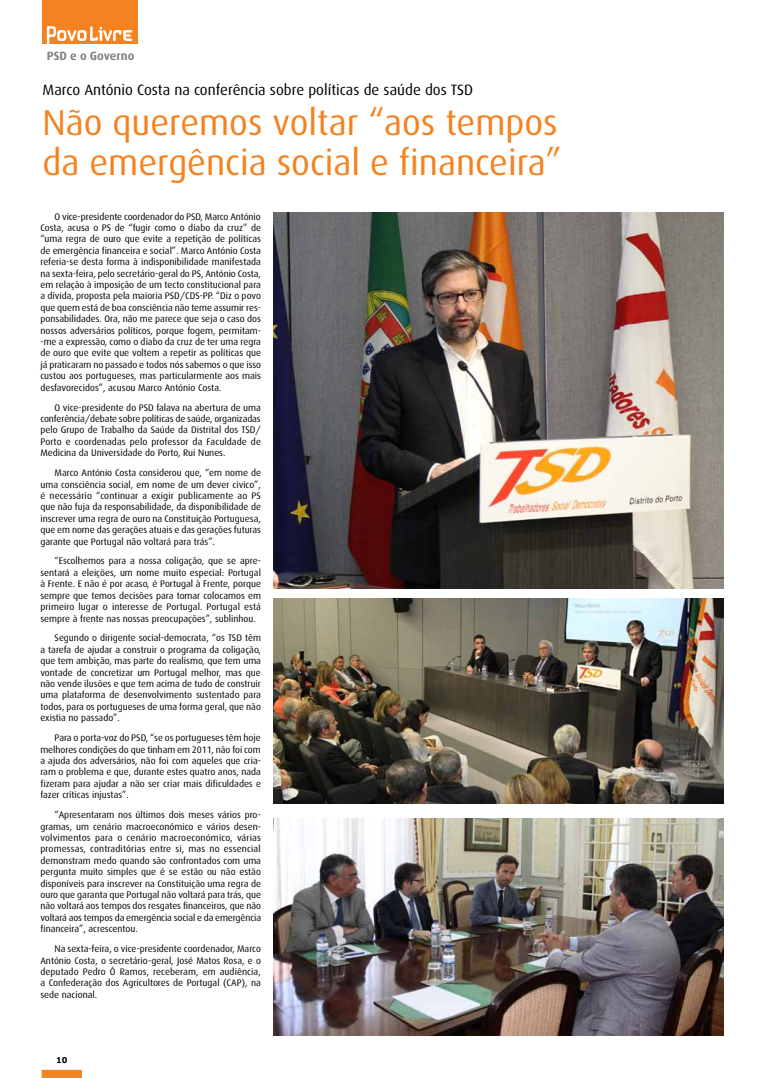
<style>
.page{position:relative;width:766px;height:1078px;background:#fff}
.page>*{position:absolute;margin:0;border:0;box-sizing:border-box;transform-origin:0 0}
.t1{font:36px/40px "Dax";color:#f58220}
.t2{font:15px "Dax";color:#000}
.t3{font:700 12px "Dax";color:#808285}
.t4{font:9.5px/11.4px "Dax";color:#000;text-align:justify}
.t5{font:700 8px "Verdana";color:#000}
</style>
<div class="page">
<div style="left:42px;top:1069px;width:40px;height:8px;background:#f58220;border:1px solid #f58220"></div>
<div style="left:43px;top:0;width:95px;height:44px;background:#f58220"></div>
<svg style="left:47px;top:26px;width:85px;height:18px"></svg>
<img style="left:273px;top:212px;width:450px;height:376px">
<img style="left:273px;top:598px;width:450px;height:205px">
<img style="left:273px;top:818px;width:450px;height:217px">
<p class="t3" style="left:47px;top:49px;width:89px">PSD e o Governo</p>
<h2 class="t2" style="left:43px;top:81px;width:432px">Marco António Costa na conferência sobre políticas de saúde dos TSD</h2>
<h1 class="t1" style="left:43px;top:102px;width:520px">Não queremos voltar “aos tempos da emergência social e financeira”</h1>
<p class="t4" style="left:40px;top:210px;width:222px;text-indent:14px">O vice-presidente coordenador do PSD, Marco António Costa, acusa o PS de “fugir como o diabo da cruz” de “uma regra de ouro que evite a repetição de políticas de emergência financeira e social”. Marco António Costa referia-se desta forma à indisponibilidade manifestada na sexta-feira, pelo secretário-geral do PS, António Costa, em relação à imposição de um tecto constitucional para a dívida, proposta pela maioria PSD/CDS-PP. “Diz o povo que quem está de boa consciência não teme assumir res&shy;ponsabilidades. Ora, não me parece que seja o caso dos nossos adversários políticos, porque fogem, permitam--me a expressão, como o diabo da cruz de ter uma regra de ouro que evite que voltem a repetir as políticas que já praticaram no passado e todos nós sabemos o que isso custou aos portugueses, mas particularmente aos mais desfavorecidos”, acusou Marco António Costa.</p>
<p class="t4" style="left:40px;top:401px;width:222px;text-indent:14px">O vice-presidente do PSD falava na abertura de uma conferência/debate sobre políticas de saúde, organizadas pelo Grupo de Trabalho da Saúde da Distrital dos TSD/ Porto e coordenadas pelo professor da Faculdade de Medicina da Universidade do Porto, Rui Nunes.</p>
<p class="t4" style="left:40px;top:467px;width:222px;text-indent:14px">Marco António Costa considerou que, “em nome de uma consciência social, em nome de um dever cívico”, é necessário “continuar a exigir publicamente ao PS que não fuja da responsabilidade, da disponibilidade de inscrever uma regra de ouro na Constituição Portuguesa, que em nome das gerações atuais e das gerações futuras garante que Portugal não voltará para trás”.</p>
<p class="t4" style="left:40px;top:555px;width:222px;text-indent:14px">“Escolhemos para a nossa coligação, que se apre&shy;sentará a eleições, um nome muito especial: Portugal à Frente. E não é por acaso, é Portugal à Frente, porque sempre que temos decisões para tomar colocamos em primeiro lugar o interesse de Portugal. Portugal está sempre à frente nas nossas preocupações”, sublinhou.</p>
<p class="t4" style="left:40px;top:632px;width:222px;text-indent:14px">Segundo o dirigente social-democrata, “os TSD têm a tarefa de ajudar a construir o programa da coligação, que tem ambição, mas parte do realismo, que tem uma vontade de concretizar um Portugal melhor, mas que não vende ilusões e que tem acima de tudo de construir uma plataforma de desenvolvimento sustentado para todos, para os portugueses de uma forma geral, que não existia no passado”.</p>
<p class="t4" style="left:40px;top:732px;width:222px;text-indent:14px">Para o porta-voz do PSD, “se os portugueses têm hoje melhores condições do que tinham em 2011, não foi com a ajuda dos adversários, não foi com aqueles que cria&shy;ram o problema e que, durante estes quatro anos, nada fizeram para ajudar a não ser criar mais dificuldades e fazer críticas injustas”.</p>
<p class="t4" style="left:40px;top:809px;width:222px;text-indent:14px">“Apresentaram nos últimos dois meses vários pro&shy;gramas, um cenário macroeconómico e vários desen&shy;volvimentos para o cenário macroeconómico, várias promessas, contraditórias entre si, mas no essencial demonstram medo quando são confrontados com uma pergunta muito simples que é se estão ou não estão disponíveis para inscrever na Constituição uma regra de ouro que garanta que Portugal não voltará para trás, que não voltará aos tempos dos resgates financeiros, que não voltará aos tempos da emergência social e da emergência financeira”, acrescentou.</p>
<p class="t4" style="left:40px;top:943px;width:222px;text-indent:14px">Na sexta-feira, o vice-presidente coordenador, Marco António Costa, o secretário-geral, José Matos Rosa, e o deputado Pedro Ó Ramos, receberam, em audiência, a Confederação dos Agricultores de Portugal (CAP), na sede nacional.</p>
<p class="t5" style="left:56px;top:1054px;width:13px">10</p>
</div>
